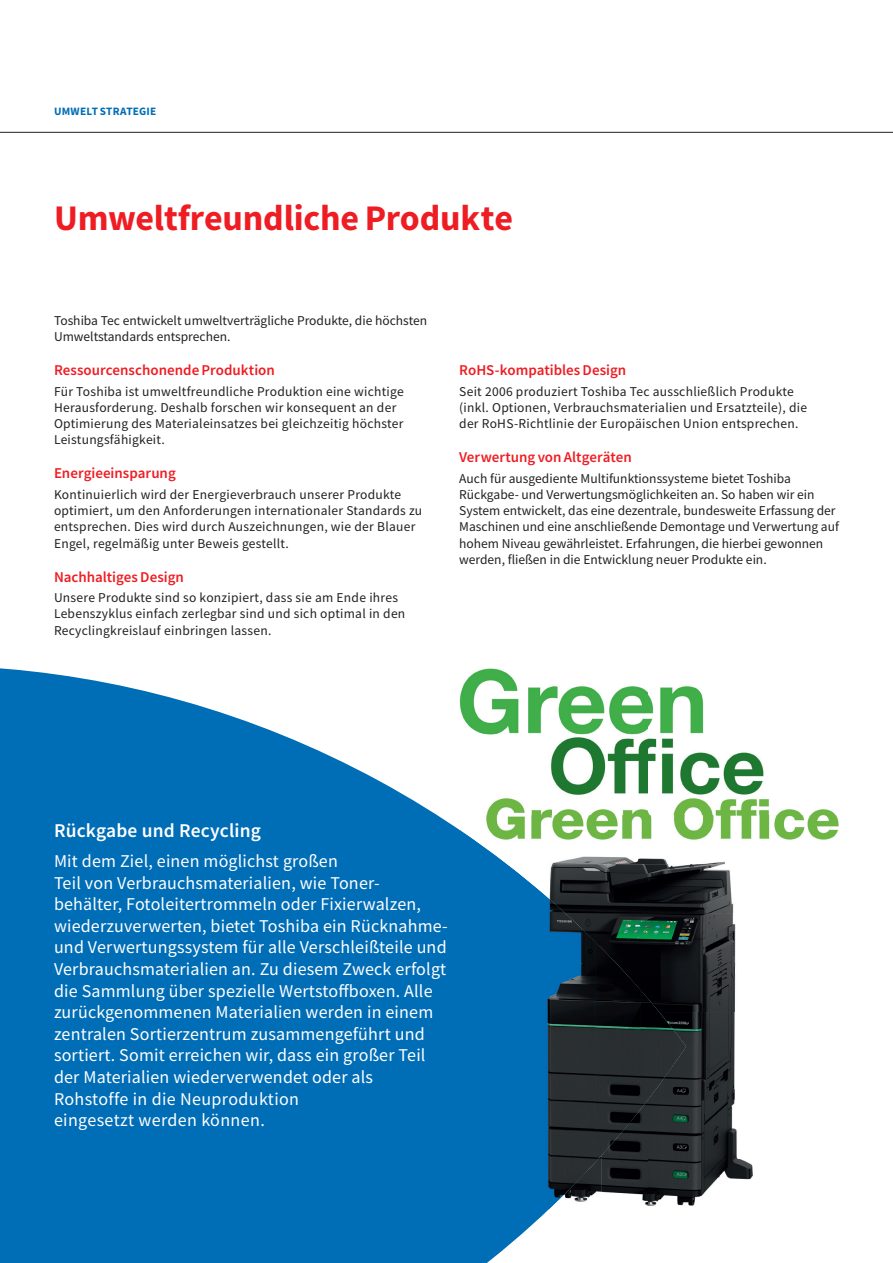
<style>
.page{position:relative;width:893px;height:1263px;background:#fff}
.page>*{position:absolute;margin:0;border:0;box-sizing:border-box;transform-origin:0 0}
.t1{font:700 36px "Toshiba Sans";letter-spacing:-.005em;color:#ee1d23}
.t2{font:500 19.5px "Toshiba Sans";letter-spacing:.01em;color:#fff}
.t3{font:18px/21.6px "Toshiba Sans";letter-spacing:.01em;color:#fff}
.t4{font:500 15px "Toshiba Sans";color:#ee1d23}
.t5{font:13.5px/16.2px "Toshiba Sans";letter-spacing:.02em;color:#231f20}
.t6{font:13.5px/16.2px "Toshiba Sans";color:#231f20}
.t7{font:700 11.25px "Toshiba Sans";letter-spacing:.02em;color:#006db7}
</style>
<div class="page">
<hr style="left:0;top:132px;width:893px;height:1px;background:#231f20">
<svg style="left:0;top:668px;width:549px;height:595px;background:#1a7bbe"></svg>
<img style="left:459px;top:668px;width:380px;height:196px">
<img style="left:550px;top:864px;width:184px;height:49px">
<img style="left:595px;top:913px;width:141px;height:50px">
<img style="left:641px;top:963px;width:95px;height:49px">
<img style="left:649px;top:1012px;width:104px;height:194px">
<img style="left:602px;top:1109px;width:47px;height:97px">
<img style="left:595px;top:1162px;width:7px;height:31px">
<img style="left:459px;top:830px;width:91px;height:379px">
<img style="left:550px;top:899px;width:45px;height:309px">
<img style="left:595px;top:942px;width:46px;height:220px">
<img style="left:641px;top:990px;width:45px;height:119px">
<p class="t7" style="left:54px;top:103px;width:104px">UMWELT STRATEGIE</p>
<h1 class="t1" style="left:54px;top:193px;width:460px">Umweltfreundliche Produkte</h1>
<p class="t6" style="left:54px;top:312px;width:375px">Toshiba Tec entwickelt umweltverträgliche Produkte, die höchsten<br>Umweltstandards entsprechen.</p>
<p class="t4" style="left:54px;top:360px;width:222px">Ressourcenschonende Produktion</p>
<p class="t5" style="left:54px;top:383px;width:351px">Für Toshiba ist umweltfreundliche Produktion eine wichtige Herausforderung. Deshalb forschen wir konsequent an der Optimierung des Materialeinsatzes bei gleichzeitig höchster Leistungsfähigkeit.</p>
<p class="t4" style="left:54px;top:464px;width:123px">Energieeinsparung</p>
<p class="t5" style="left:54px;top:486px;width:370px">Kontinuierlich wird der Energieverbrauch unserer Produkte optimiert, um den Anforderungen internationaler Standards zu entsprechen. Dies wird durch Auszeichnungen, wie der Blauer Engel, regelmäßig unter Beweis gestellt.</p>
<p class="t4" style="left:54px;top:567px;width:131px">Nachhaltiges Design</p>
<p class="t5" style="left:54px;top:589px;width:353px">Unsere Produkte sind so konzipiert, dass sie am Ende ihres<br>Lebenszyklus einfach zerlegbar sind und sich optimal in den<br>Recyclingkreislauf einbringen lassen.</p>
<p class="t4" style="left:459px;top:360px;width:168px">RoHS-kompatibles Design</p>
<p class="t5" style="left:459px;top:383px;width:349px">Seit 2006 produziert Toshiba Tec ausschließlich Produkte (inkl. Optionen, Verbrauchsmaterialien und Ersatzteile), die der RoHS-Richtlinie der Europäischen Union entsprechen.</p>
<p class="t4" style="left:459px;top:447px;width:174px">Verwertung von Altgeräten</p>
<p class="t6" style="left:459px;top:470px;width:381px">Auch für ausgediente Multifunktionssysteme bietet Toshiba Rückgabe- und Verwertungsmöglichkeiten an. So haben wir ein System entwickelt, das eine dezentrale, bundesweite Erfassung der Maschinen und eine anschließende Demontage und Verwertung auf hohem Niveau gewährleistet. Erfahrungen, die hierbei gewonnen werden, fließen in die Entwicklung neuer Produkte ein.</p>
<h2 class="t2" style="left:54px;top:817px;width:209px">Rückgabe und Recycling</h2>
<p class="t3" style="left:54px;top:850px;width:395px">Mit dem Ziel, einen möglichst großen<br>Teil von Verbrauchsmaterialien, wie Toner&shy;behälter, Fotoleitertrommeln oder Fixierwalzen, wiederzuverwerten, bietet Toshiba ein Rücknahme&shy;und Verwertungssystem für alle Verschleißteile und Verbrauchsmaterialien an. Zu diesem Zweck erfolgt die Sammlung über spezielle Wertstoffboxen. Alle zurückgenommenen Materialien werden in einem zentralen Sortierzentrum zusammengeführt und sortiert. Somit erreichen wir, dass ein großer Teil der Materialien wiederverwendet oder als Rohstoffe in die Neuproduktion<br>eingesetzt werden können.</p>
</div>
